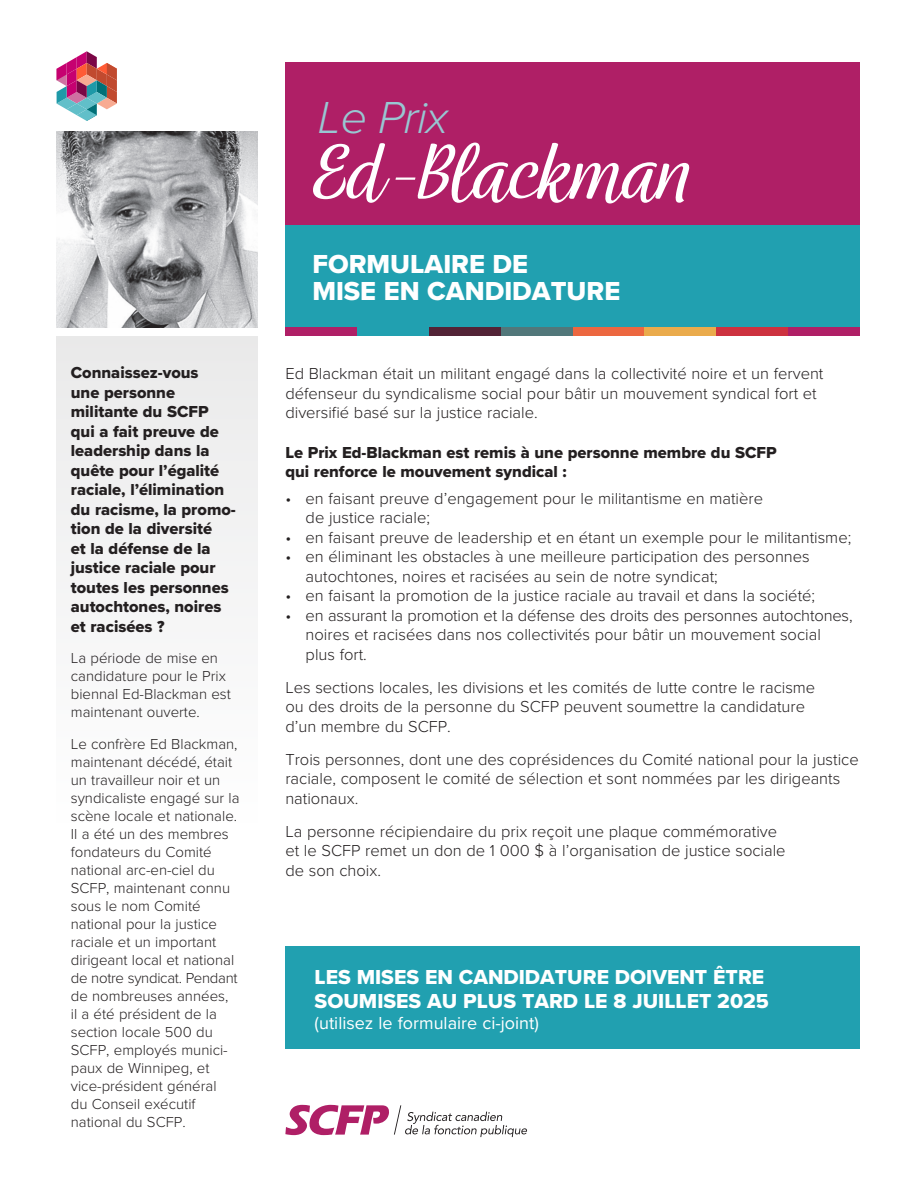
<style>
.page{position:relative;width:918px;height:1188px;background:#fff}
.page>*{position:absolute;margin:0;border:0;box-sizing:border-box;transform-origin:0 0}
.t1{font:italic 90px "Wreath";color:#fff}
.t2{font:italic 300 46.5px "Proxima Nova";letter-spacing:-.025em;color:#98c7d2}
.t3{font:27px/27px "Proxima Nova Extrabld";color:#fff}
.t4{font:21px/24px "Proxima Nova Extrabld";color:#fff}
.t5{font:18px "Proxima Nova";color:#fff}
.t6{font:300 16.5px/19.5px "Proxima Nova";color:#231f20}
.t7{font:16.5px/19.5px "Proxima Nova Extrabld";color:#231f20}
.t8{font:300 15px/18px "Proxima Nova";color:#231f20}
</style>
<div class="page">
<div style="left:285px;top:225px;width:575px;height:111px;background:#21a0b0"></div>
<div style="left:285px;top:62px;width:575px;height:163px;background:#af1f66"></div>
<div style="left:57px;top:336px;width:200px;height:489px;background:#f4f4f4"></div>
<div style="left:285px;top:947px;width:575px;height:102px;background:#21a0b0"></div>
<img style="left:57px;top:132px;width:200px;height:195px">
<svg style="left:285px;top:1105px;width:242px;height:32px"></svg>
<div style="left:285px;top:327px;width:72px;height:9px;background:#af1f66"></div>
<div style="left:429px;top:327px;width:72px;height:9px;background:#532336"></div>
<div style="left:501px;top:327px;width:72px;height:9px;background:#52777a"></div>
<div style="left:573px;top:327px;width:71px;height:9px;background:#ec6740"></div>
<div style="left:644px;top:327px;width:72px;height:9px;background:#eaab4c"></div>
<div style="left:716px;top:327px;width:72px;height:9px;background:#cd323f"></div>
<div style="left:788px;top:327px;width:72px;height:9px;background:#af1f66"></div>
<svg style="left:57px;top:51px;width:60px;height:70px"></svg>
<p class="t7" style="left:71px;top:363px;width:167px">Connaissez-vous<br>une personne militante du SCFP qui a fait preuve de leadership dans la quête pour l’égalité raciale, l’élimination du racisme, la promo&shy;tion de la diversité<br>et la défense de la justice raciale pour toutes les personnes autochtones, noires et racisées ?</p>
<p class="t8" style="left:71px;top:649px;width:162px">La période de mise en candidature pour le Prix biennal Ed-Blackman est maintenant ouverte.</p>
<p class="t8" style="left:71px;top:734px;width:170px">Le confrère Ed Blackman, maintenant décédé, était un travailleur noir et un syndicaliste engagé sur la scène locale et nationale.<br>Il a été un des membres fondateurs du Comité national arc-en-ciel du<br>SCFP, maintenant connu sous le nom Comité national pour la justice raciale et un important dirigeant local et national de notre syndicat. Pendant de nombreuses années,<br>il a été président de la section locale 500 du<br>SCFP, employés munici&shy;paux de Winnipeg, et vice-président général<br>du Conseil exécutif national du SCFP.</p>
<p class="t2" style="left:318px;top:83px;width:132px">Le Prix</p>
<p class="t1" style="left:308px;top:119px;width:408px">Ed -Blackman</p>
<p class="t3" style="left:312px;top:250px;width:309px">FORMULAIRE DE<br>MISE EN CANDIDATURE</p>
<p class="t6" style="left:285px;top:363px;width:540px">Ed Blackman était un militant engagé dans la collectivité noire et un fervent défenseur du syndicalisme social pour bâtir un mouvement syndical fort et diversifié basé sur la justice raciale.</p>
<p class="t7" style="left:285px;top:442px;width:493px">Le Prix Ed-Blackman est remis à une personne membre du SCFP qui renforce le mouvement syndical :</p>
<p class="t6" style="left:306px;top:487px;width:459px;text-indent:-20px">• en faisant preuve d’engagement pour le militantisme en matière de justice raciale;</p>
<p class="t6" style="left:285px;top:526px;width:567px">• en faisant preuve de leadership et en étant un exemple pour le militantisme;</p>
<p class="t6" style="left:306px;top:546px;width:506px;text-indent:-20px">• en éliminant les obstacles à une meilleure participation des personnes autochtones, noires et racisées au sein de notre syndicat;</p>
<p class="t6" style="left:285px;top:585px;width:531px">• en faisant la promotion de la justice raciale au travail et dans la société;</p>
<p class="t6" style="left:306px;top:604px;width:549px;text-indent:-20px">• en assurant la promotion et la défense des droits des personnes autochtones, noires et racisées dans nos collectivités pour bâtir un mouvement social plus fort.</p>
<p class="t6" style="left:285px;top:676px;width:531px">Les sections locales, les divisions et les comités de lutte contre le racisme ou des droits de la personne du SCFP peuvent soumettre la candidature d’un membre du SCFP.</p>
<p class="t6" style="left:285px;top:748px;width:575px">Trois personnes, dont une des coprésidences du Comité national pour la justice raciale, composent le comité de sélection et sont nommées par les dirigeants nationaux.</p>
<p class="t6" style="left:285px;top:820px;width:502px">La personne récipiendaire du prix reçoit une plaque commémorative et le SCFP remet un don de 1 000 $ à l’organisation de justice sociale de son choix.</p>
<p class="t4" style="left:315px;top:964px;width:456px">LES MISES EN CANDIDATURE DOIVENT ÊTRE<br>SOUMISES AU PLUS TARD LE 8 JUILLET 2025</p>
<p class="t5" style="left:315px;top:1009px;width:226px">(utilisez le formulaire ci-joint)</p>
</div>
